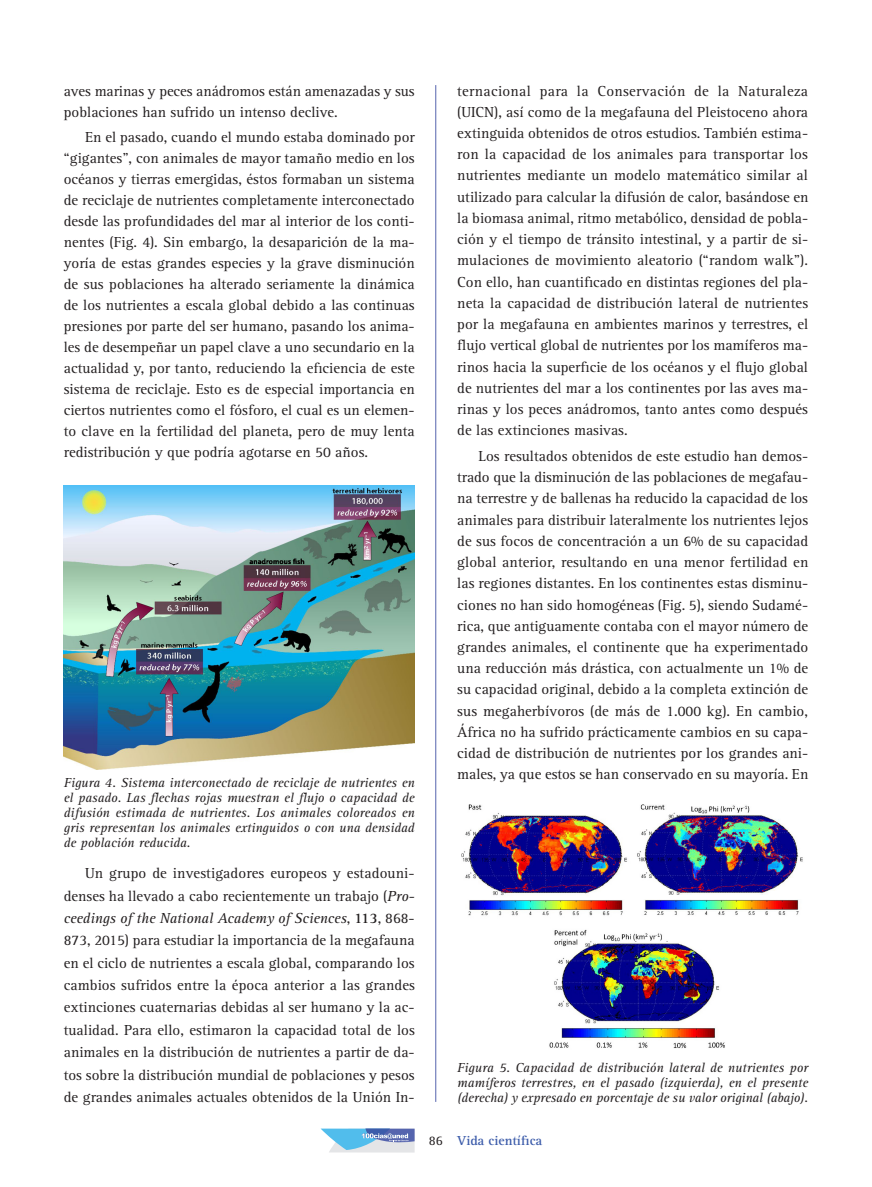
<style>
.page{position:relative;width:872px;height:1187px;background:#fff}
.page>*{position:absolute;margin:0;border:0;box-sizing:border-box;transform-origin:0 0}
.GENERAL-PARRAFO-1{font:15px/21.3px "Rotis Serif Std";color:#231f20;text-align:justify}
.GENERAL-NIVEL-3{font:italic 13.5px/15px "Rotis Serif Std";letter-spacing:-.005em;color:#231f20;text-align:justify}
.t1{font:700 13.5px "Rotis Serif Std";color:#3c5caa}
.t2{font:13.5px "Rotis Serif Std";color:#231f20}
.s1{font-style:italic}
.s2{font-weight:700}
.s3{font-family:"Times New Roman"}
</style>
<div class="page">
<hr style="left:435px;top:85px;width:1px;height:1016px;background:#5564ae">
<img style="left:461px;top:804px;width:342px;height:245px">
<img style="left:64px;top:485px;width:351px;height:284px">
<svg style="left:320px;top:1128px;width:94px;height:24px"></svg>
<p class="GENERAL-PARRAFO-1" style="left:64px;top:80px;width:352px">aves marinas y peces anádromos están amenazadas y sus poblaciones han sufrido un intenso declive.</p>
<p class="GENERAL-PARRAFO-1" style="left:64px;top:127px;width:352px;text-indent:21px">En el pasado, cuando el mundo estaba dominado por “gigantes”, con animales de mayor tamaño medio en los océanos y tierras emergidas, éstos formaban un sistema de reciclaje de nutrientes completamente interconectado desde las profundidades del mar al interior de los conti&shy;nentes (Fig. 4). Sin embargo, la desaparición de la ma&shy;yoría de estas grandes especies y la grave disminución de sus poblaciones ha alterado seriamente la dinámica de los nutrientes a escala global debido a las continuas presiones por parte del ser humano, pasando los anima&shy;les de desempeñar un papel clave a uno secundario en la actualidad y, por tanto, reduciendo la eficiencia de este sistema de reciclaje. Esto es de especial importancia en ciertos nutrientes como el fósforo, el cual es un elemen&shy;to clave en la fertilidad del planeta, pero de muy lenta redistribución y que podría agotarse en 50 años.</p>
<p class="GENERAL-NIVEL-3" style="left:64px;top:775px;width:352px">Figura 4. Sistema interconectado de reciclaje de nutrientes en el pasado. Las flechas rojas muestran el flujo o capacidad de difusión estimada de nutrientes. Los animales coloreados en gris representan los animales extinguidos o con una densidad de población reducida.</p>
<p class="GENERAL-PARRAFO-1" style="left:64px;top:862px;width:353px;line-height:22.4px;text-indent:21px">Un grupo de investigadores europeos y estadouni&shy;denses ha llevado a cabo recientemente un trabajo (<span class="s1">Pro&shy;ceedings of the National Academy of Sciences</span>, <span class="s2">113</span>, 868- 873, 2015) para estudiar la importancia de la megafauna en el ciclo de nutrientes a escala global, comparando los cambios sufridos entre la época anterior a las grandes extinciones cuaternarias debidas al ser humano y la ac&shy;tualidad. Para ello, estimaron la capacidad total de los animales en la distribución de nutrientes a partir de da&shy;tos sobre la distribución mundial de poblaciones y pesos de grandes animales actuales obtenidos de la Unión In-</p>
<p class="GENERAL-PARRAFO-1" style="left:457px;top:80px;width:353px">ternacional para la Conservación de la Naturaleza (UICN), así como de la megafauna del Pleistoceno ahora extinguida obtenidos de otros estudios. También estima&shy;ron la capacidad de los animales para transportar los nutrientes mediante un modelo matemático similar al utilizado para calcular la difusión de calor, basándose en la biomasa animal, ritmo metabólico, densidad de pobla&shy;ción y el tiempo de tránsito intestinal, y a partir de si&shy;mulaciones de movimiento aleatorio (“random walk”).<br>Con ello, han cuantificado en distintas regiones del pla&shy;neta la capacidad de distribución lateral de nutrientes por la megafauna en ambientes marinos y terrestres, el flujo vertical global de nutrientes por los mamíferos ma&shy;rinos hacia la superficie de los océanos y el flujo global de nutrientes del mar a los continentes por las aves ma&shy;rinas y los peces anádromos, tanto antes como después de las extinciones masivas.</p>
<p class="GENERAL-PARRAFO-1" style="left:457px;top:445px;width:352px;text-indent:21px">Los resultados obtenidos de este estudio han demos&shy;trado que la disminución de las poblaciones de megafau&shy;na terrestre y de ballenas ha reducido la capacidad de los animales para distribuir lateralmente los nutrientes lejos de sus focos de concentración a un 6% de su capacidad global anterior, resultando en una menor fertilidad en las regiones distantes. En los continentes estas disminu&shy;ciones no han sido homogéneas (Fig. 5), siendo Sudamé&shy;rica, que antiguamente contaba con el mayor número de grandes animales, el continente que ha experimentado una reducción más drástica, con actualmente un 1% de su capacidad original, debido a la completa extinción de sus megaherbívoros (de más de 1.000 <span class="s3">kg</span>). En cambio, África no ha sufrido prácticamente cambios en su capa&shy;cidad de distribución de nutrientes por los grandes ani&shy;males, ya que estos se han conservado en su mayoría. En</p>
<p class="GENERAL-NIVEL-3" style="left:457px;top:1060px;width:352px">Figura 5. Capacidad de distribución lateral de nutrientes por mamíferos terrestres, en el pasado (izquierda), en el presente (derecha) y expresado en porcentaje de su valor original (abajo).</p>
<p class="t2" style="left:429px;top:1133px;width:16px">86</p>
<p class="t1" style="left:457px;top:1132px;width:87px">Vida científica</p>
</div>
